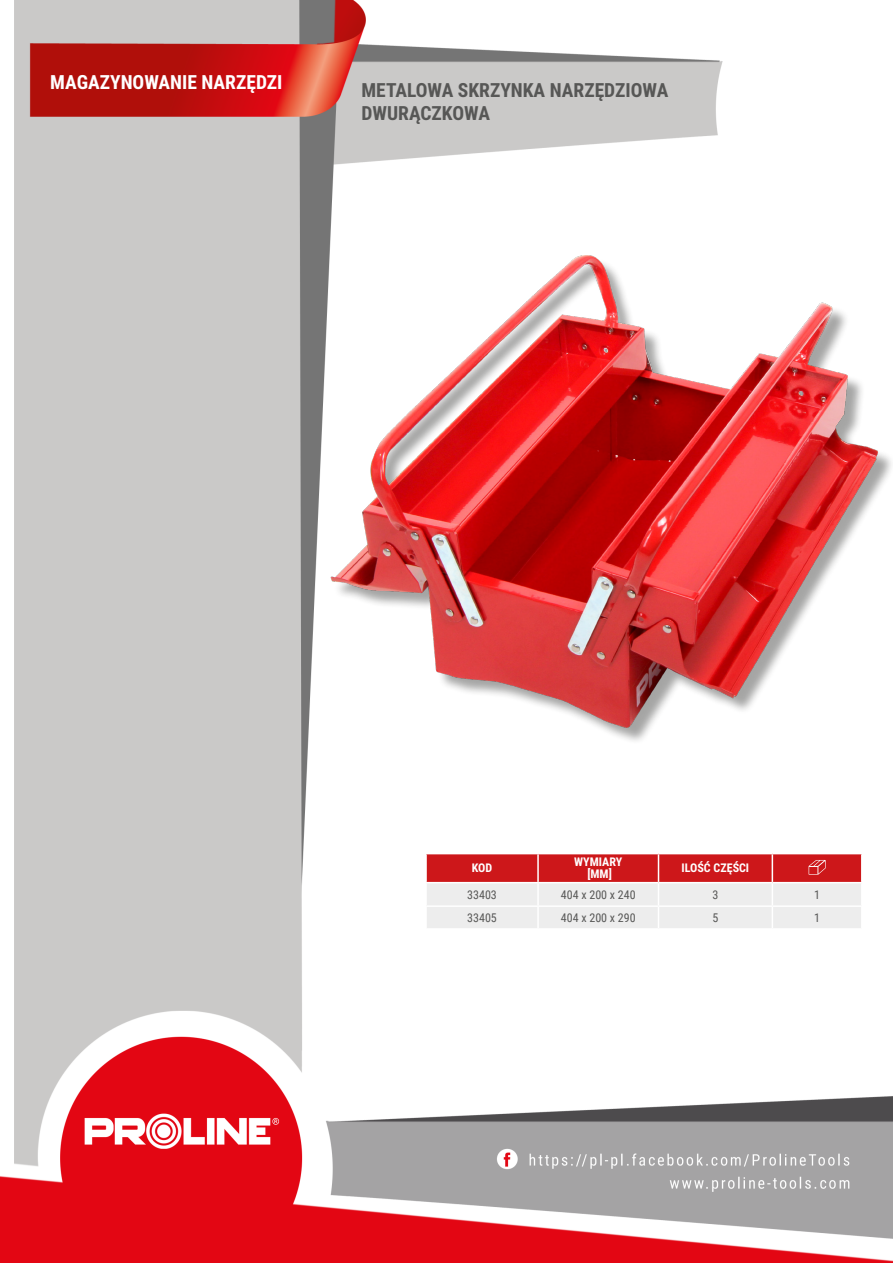
<style>
.page{position:relative;width:893px;height:1263px;background:#fff}
.page>*{position:absolute;margin:0;border:0;box-sizing:border-box;transform-origin:0 0}
.Lewo_bez_dzielenia{font:700 19.5px/23.4px "Roboto Condensed";color:#575756}
.NagĹ_Ăłwek{font:700 19.5px "Roboto Condensed";color:#fff}
.Center{font:12px "Roboto Condensed";color:#575756}
.Ĺšrodek_bez_dzieleni{font:700 12px "Roboto Condensed";color:#fff}
.Indeks{font:12px "Roboto Condensed";color:#575756}
.Ĺšrodek__wymuszenie{font:700 12px "Roboto Condensed";color:#fff}
.Tabelka_nagĹ_Ăłwek{font:700 12px "Roboto Condensed";color:#fff}
</style>
<div class="page">
<img style="left:0;top:0;width:893px;height:1263px">
<hr style="left:425px;top:854px;width:2px;height:28px;background:#fff">
<hr style="left:425px;top:883px;width:2px;height:22px;background:#fff">
<hr style="left:425px;top:907px;width:2px;height:21px;background:#fff">
<hr style="left:425px;top:853px;width:113px;height:1px;background:#fff">
<hr style="left:425px;top:882px;width:113px;height:1px;background:#fff">
<hr style="left:425px;top:905px;width:113px;height:2px;background:#fff">
<hr style="left:425px;top:928px;width:113px;height:2px;background:#fff">
<hr style="left:538px;top:928px;width:120px;height:2px;background:#fff">
<hr style="left:658px;top:928px;width:114px;height:2px;background:#fff">
<hr style="left:772px;top:928px;width:90px;height:2px;background:#fff">
<svg style="left:426px;top:853px;width:436px;height:75px;background:#e3a2a3"></svg>
<img style="left:320px;top:247px;width:573px;height:503px">
<p class="NagĹ_Ăłwek" style="left:50px;top:69px;width:234px">MAGAZYNOWANIE NARZĘDZI</p>
<p class="Lewo_bez_dzielenia" style="left:361px;top:77px;width:308px">METALOWA SKRZYNKA NARZĘDZIOWA<br>DWURĄCZKOWA</p>
<p class="Tabelka_nagĹ_Ăłwek" style="left:472px;top:860px;width:22px">KOD</p>
<p class="Ĺšrodek_bez_dzieleni" style="left:574px;top:854px;width:49px">WYMIARY</p>
<p class="Ĺšrodek__wymuszenie" style="left:587px;top:866px;width:26px">[MM]</p>
<p class="Ĺšrodek_bez_dzieleni" style="left:682px;top:860px;width:69px">ILOŚĆ CZĘŚCI</p>
<p class="Indeks" style="left:467px;top:886px;width:31px">33403</p>
<p class="Center" style="left:561px;top:886px;width:76px">404 x 200 x 240</p>
<p class="Center" style="left:712px;top:886px;width:7px">3</p>
<p class="Center" style="left:814px;top:886px;width:7px">1</p>
<p class="Indeks" style="left:467px;top:909px;width:31px">33405</p>
<p class="Center" style="left:561px;top:909px;width:76px">404 x 200 x 290</p>
<p class="Center" style="left:712px;top:909px;width:7px">5</p>
<p class="Center" style="left:814px;top:909px;width:7px">1</p>
</div>
